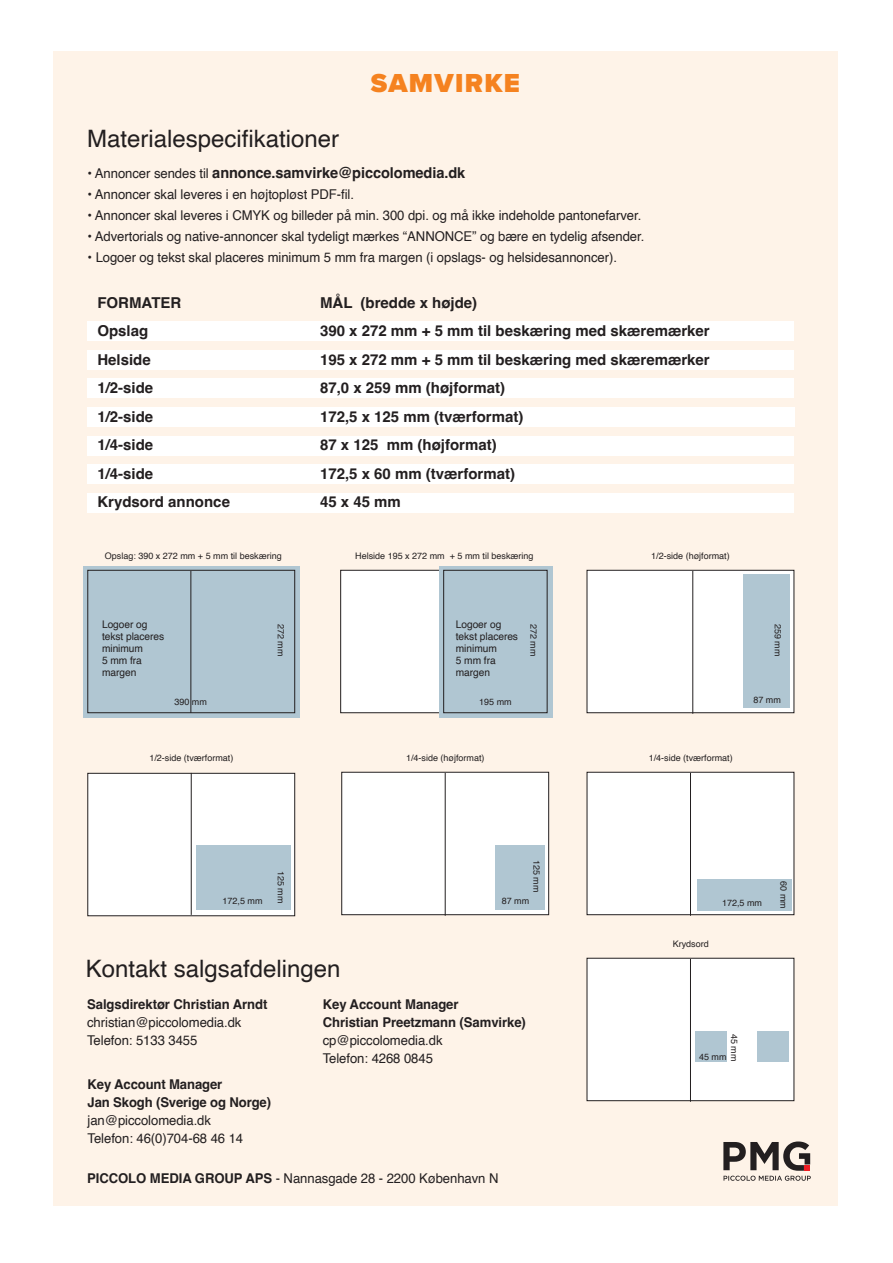
<style>
.page{position:relative;width:893px;height:1263px;background:#fff}
.page>*{position:absolute;margin:0;border:0;box-sizing:border-box;transform-origin:0 0}
.t1{font:900 27px "Proxima Nova";letter-spacing:.05em;color:#f58220}
.t2{font:24px "Helvetica";color:#231f20}
.t3{font:700 15px "Helvetica";color:#231f20}
.t4{font:13.5px "Helvetica";letter-spacing:-.005em;color:#231f20}
.t5{font:700 13.5px "Helvetica";letter-spacing:-.005em;color:#231f20}
.t6{font:10.5px/12px "Helvetica";letter-spacing:-.005em;color:#231f20}
.t7{font:9px "Helvetica";color:#231f20}
.s1{font-weight:400;font-size:13.5px}
.s2{font-weight:700}
</style>
<div class="page">
<div style="left:53px;top:51px;width:785px;height:1155px;background:#fef3e8"></div>
<svg style="left:723px;top:1141px;width:88px;height:40px"></svg>
<div style="left:587px;top:958px;width:207px;height:143px;background:#fff"></div>
<div style="left:587px;top:958px;width:207px;height:143px;border:1px solid #231f20"></div>
<div style="left:696px;top:1031px;width:31px;height:31px;background:#b0c6d2"></div>
<div style="left:758px;top:1031px;width:31px;height:31px;background:#b0c6d2"></div>
<hr style="left:690px;top:959px;width:1px;height:143px;background:#231f20">
<div style="left:83px;top:566px;width:217px;height:152px;background:#b0c6d2"></div>
<div style="left:587px;top:570px;width:207px;height:143px;background:#fff"></div>
<div style="left:587px;top:570px;width:207px;height:143px;border:1px solid #231f20"></div>
<div style="left:341px;top:570px;width:207px;height:143px;background:#fff"></div>
<div style="left:340px;top:570px;width:208px;height:143px;border:1px solid #231f20"></div>
<div style="left:88px;top:570px;width:207px;height:143px;border:1px solid #231f20"></div>
<div style="left:88px;top:773px;width:207px;height:143px;background:#fff"></div>
<div style="left:88px;top:773px;width:207px;height:143px;border:1px solid #231f20"></div>
<div style="left:342px;top:772px;width:207px;height:143px;background:#fff"></div>
<div style="left:342px;top:772px;width:207px;height:143px;border:1px solid #231f20"></div>
<div style="left:587px;top:772px;width:207px;height:143px;background:#fff"></div>
<div style="left:587px;top:772px;width:207px;height:143px;border:1px solid #231f20"></div>
<div style="left:439px;top:566px;width:114px;height:152px;background:#b0c6d2"></div>
<div style="left:196px;top:845px;width:95px;height:65px;background:#b0c6d2"></div>
<div style="left:495px;top:845px;width:50px;height:65px;background:#b0c6d2"></div>
<div style="left:697px;top:879px;width:94px;height:31px;background:#b0c6d2"></div>
<div style="left:743px;top:575px;width:46px;height:133px;background:#b0c6d2"></div>
<hr style="left:692px;top:571px;width:1px;height:143px;background:#231f20">
<hr style="left:191px;top:571px;width:1px;height:142px;background:#231f20">
<hr style="left:191px;top:773px;width:1px;height:142px;background:#231f20">
<hr style="left:445px;top:773px;width:1px;height:143px;background:#231f20">
<hr style="left:690px;top:773px;width:1px;height:143px;background:#231f20">
<div style="left:443px;top:570px;width:104px;height:143px;border:1px solid #231f20"></div>
<div style="left:87px;top:322px;width:707px;height:19px;background:#fff"></div>
<div style="left:87px;top:378px;width:707px;height:20px;background:#fff"></div>
<div style="left:87px;top:436px;width:707px;height:19px;background:#fff"></div>
<div style="left:87px;top:350px;width:707px;height:20px;background:#fff"></div>
<div style="left:87px;top:407px;width:707px;height:19px;background:#fff"></div>
<div style="left:87px;top:465px;width:707px;height:19px;background:#fff"></div>
<div style="left:87px;top:493px;width:707px;height:20px;background:#fff"></div>
<p class="t2" style="left:87px;top:120px;width:254px">Materialespecifikationer</p>
<p class="t1" style="left:371px;top:63px;width:151px">SAMVIRKE</p>
<p class="t3" style="left:88px;top:163px;width:379px"><span class="s1">• Annoncer sendes til</span> annonce.samvirke@piccolomedia.dk</p>
<p class="t4" style="left:88px;top:184px;width:268px">• Annoncer skal leveres i en højtopløst PDF-fil.</p>
<p class="t4" style="left:88px;top:205px;width:555px">• Annoncer skal leveres i CMYK og billeder på min. 300 dpi. og må ikke indeholde pantonefarver.</p>
<p class="t4" style="left:88px;top:226px;width:558px">• Advertorials og native-annoncer skal tydeligt mærkes “ANNONCE” og bære en tydelig afsender.</p>
<p class="t4" style="left:88px;top:247px;width:531px">• Logoer og tekst skal placeres minimum 5 mm fra margen (i opslags- og helsidesannoncer).</p>
<p class="t3" style="left:97px;top:293px;width:85px">FORMATER</p>
<p class="t3" style="left:97px;top:322px;width:52px">Opslag</p>
<p class="t3" style="left:97px;top:350px;width:55px">Helside</p>
<p class="t3" style="left:97px;top:379px;width:57px">1/2-side</p>
<p class="t3" style="left:97px;top:407px;width:57px">1/2-side</p>
<p class="t3" style="left:97px;top:436px;width:57px">1/4-side</p>
<p class="t3" style="left:97px;top:464px;width:57px">1/4-side</p>
<p class="t3" style="left:97px;top:493px;width:134px">Krydsord annonce</p>
<p class="t7" style="left:105px;top:548px;width:178px">Opslag: 390 x 272 mm + 5 mm til beskæring</p>
<p class="t3" style="left:320px;top:293px;width:159px">MÅL (bredde x højde)</p>
<p class="t3" style="left:320px;top:322px;width:391px">390 x 272 mm + 5 mm til beskæring med skæremærker</p>
<p class="t3" style="left:320px;top:350px;width:391px">195 x 272 mm + 5 mm til beskæring med skæremærker</p>
<p class="t3" style="left:320px;top:379px;width:187px">87,0 x 259 mm (højformat)</p>
<p class="t3" style="left:320px;top:407px;width:205px">172,5 x 125 mm (tværformat)</p>
<p class="t3" style="left:320px;top:436px;width:178px">87 x 125 mm (højformat)</p>
<p class="t3" style="left:320px;top:464px;width:197px">172,5 x 60 mm (tværformat)</p>
<p class="t3" style="left:320px;top:493px;width:82px">45 x 45 mm</p>
<p class="t7" style="left:355px;top:548px;width:180px">Helside 195 x 272 mm + 5 mm til beskæring</p>
<p class="t7" style="left:651px;top:549px;width:80px">1/2-side (højformat)</p>
<p class="t6" style="left:102px;top:619px;width:64px">Logoer og tekst placeres minimum</p>
<p class="t6" style="left:102px;top:655px;width:41px">5 mm fra margen</p>
<p class="t6" style="left:456px;top:619px;width:64px">Logoer og tekst placeres minimum</p>
<p class="t6" style="left:456px;top:655px;width:41px">5 mm fra margen</p>
<p class="t7" style="left:288px;top:624px;width:34px;rotate:90deg">272 mm</p>
<p class="t7" style="left:541px;top:624px;width:34px;rotate:90deg">272 mm</p>
<p class="t7" style="left:785px;top:624px;width:34px;rotate:90deg">259 mm</p>
<p class="t7" style="left:174px;top:695px;width:34px">390 mm</p>
<p class="t7" style="left:479px;top:695px;width:34px">195 mm</p>
<p class="t7" style="left:753px;top:693px;width:29px">87 mm</p>
<p class="t7" style="left:149px;top:751px;width:86px">1/2-side (tværformat)</p>
<p class="t7" style="left:406px;top:751px;width:80px">1/4-side (højformat)</p>
<p class="t7" style="left:649px;top:751px;width:86px">1/4-side (tværformat)</p>
<p class="t7" style="left:288px;top:870px;width:34px;rotate:90deg">125 mm</p>
<p class="t7" style="left:543px;top:860px;width:34px;rotate:90deg">125 mm</p>
<p class="t7" style="left:222px;top:894px;width:42px">172,5 mm</p>
<p class="t7" style="left:502px;top:894px;width:29px">87 mm</p>
<p class="t2" style="left:86px;top:950px;width:256px">Kontakt salgsafdelingen</p>
<p class="t5" style="left:87px;top:995px;width:182px">Salgsdirektør Christian Arndt</p>
<p class="t4" style="left:87px;top:1011px;width:156px">christian@piccolomedia.dk</p>
<p class="t4" style="left:87px;top:1029px;width:112px">Telefon: 5133 3455</p>
<p class="t5" style="left:88px;top:1076px;width:136px">Key Account Manager</p>
<p class="t5" style="left:88px;top:1094px;width:185px">Jan Skogh (Sverige og Norge)</p>
<p class="t4" style="left:88px;top:1110px;width:125px">jan@piccolomedia.dk</p>
<p class="t4" style="left:88px;top:1128px;width:157px">Telefon: 46(0)704-68 46 14</p>
<p class="t5" style="left:323px;top:995px;width:137px">Key Account Manager</p>
<p class="t5" style="left:323px;top:1013px;width:205px">Christian Preetzmann (Samvirke)</p>
<p class="t4" style="left:323px;top:1029px;width:121px">cp@piccolomedia.dk</p>
<p class="t4" style="left:323px;top:1047px;width:112px">Telefon: 4268 0845</p>
<p class="t4" style="left:87px;top:1168px;width:413px"><span class="s2">PICCOLO MEDIA GROUP APS</span> - Nannasgade 28 - 2200 København N</p>
<p class="t7" style="left:673px;top:937px;width:38px">Krydsord</p>
<p class="t7" style="left:722px;top:896px;width:42px">172,5 mm</p>
<p class="t7" style="left:790px;top:881px;width:29px;rotate:90deg">60 mm</p>
<p class="t7" style="left:741px;top:1033px;width:29px;rotate:90deg">45 mm</p>
<p class="t7" style="left:699px;top:1050px;width:29px">45 mm</p>
</div>
